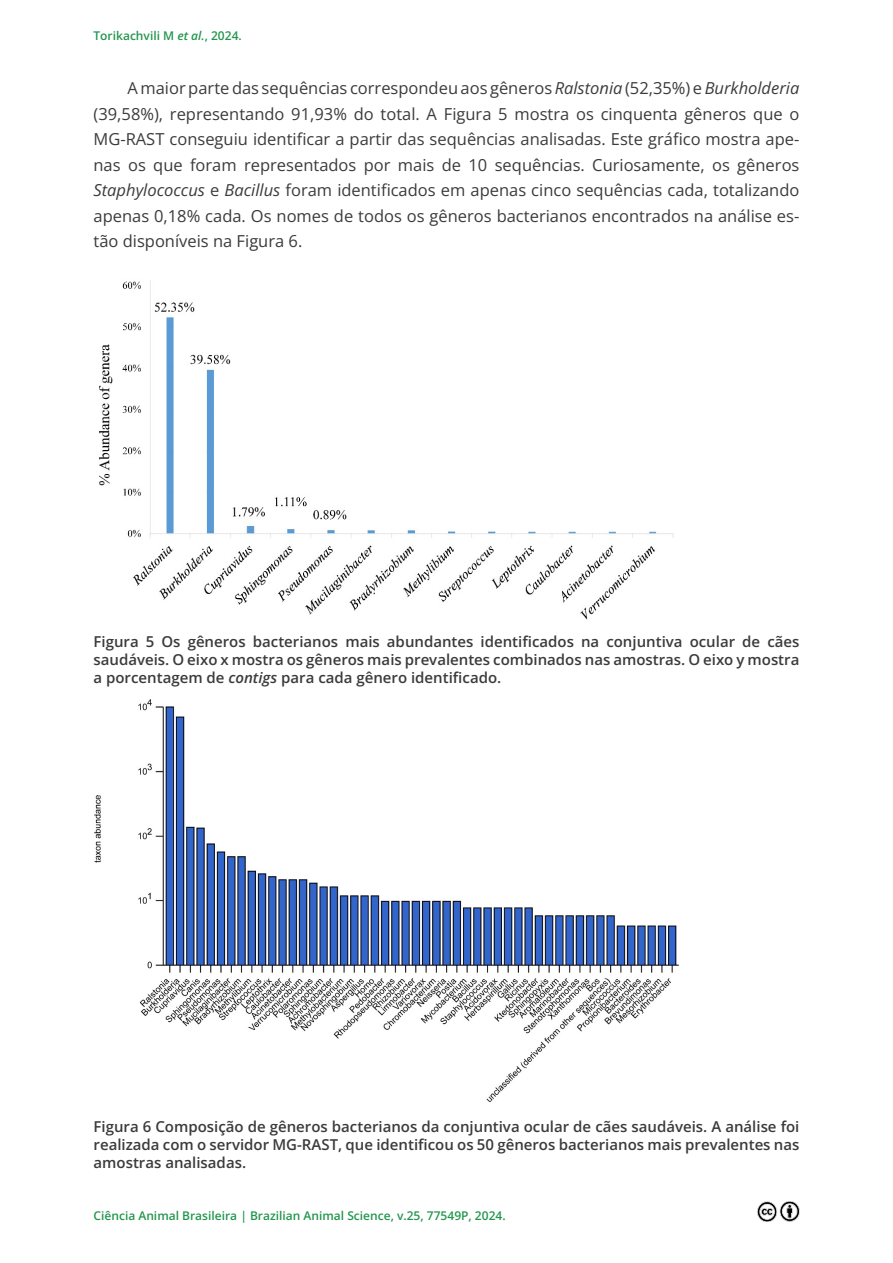
<style>
.page{position:relative;width:893px;height:1263px;background:#fff}
.page>*{position:absolute;margin:0;border:0;box-sizing:border-box;transform-origin:0 0}
.t1{font:16.5px/25.5px "Open Sans";color:#3c3b3b;text-align:justify}
.t2{font:600 15px/18px "Open Sans";color:#3c3b3b;text-align:justify}
.t3{font:600 12px "Open Sans";color:#22964d}
.s1{font-style:italic}
</style>
<div class="page">
<img style="left:757px;top:1201px;width:43px;height:20px">
<img style="left:99px;top:280px;width:575px;height:340px">
<img style="left:94px;top:699px;width:585px;height:403px">
<p class="t3" style="left:94px;top:27px;width:150px">Torikachvili M <span class="s1">et al.</span>, 2024.</p>
<p class="t1" style="left:94px;top:75px;width:707px;text-indent:34px">A maior parte das sequências correspondeu aos gêneros <span class="s1">Ralstonia</span> (52,35%) e <span class="s1">Burkholderia </span>(39,58%), representando 91,93% do total. A Figura 5 mostra os cinquenta gêneros que o MG-RAST conseguiu identificar a partir das sequências analisadas. Este gráfico mostra ape&shy;nas os que foram representados por mais de 10 sequências. Curiosamente, os gêneros <span class="s1">Staphylococcus</span> e <span class="s1">Bacillus</span> foram identificados em apenas cinco sequências cada, totalizando apenas 0,18% cada. Os nomes de todos os gêneros bacterianos encontrados na análise es&shy;tão disponíveis na Figura 6.</p>
<p class="t2" style="left:94px;top:632px;width:707px">Figura 5 Os gêneros bacterianos mais abundantes identificados na conjuntiva ocular de cães saudáveis. O eixo x mostra os gêneros mais prevalentes combinados nas amostras. O eixo y mostra a porcentagem de <span class="s1">contigs</span> para cada gênero identificado.</p>
<p class="t2" style="left:94px;top:1117px;width:707px">Figura 6 Composição de gêneros bacterianos da conjuntiva ocular de cães saudáveis. A análise foi realizada com o servidor MG-RAST, que identificou os 50 gêneros bacterianos mais prevalentes nas amostras analisadas.</p>
<p class="t3" style="left:94px;top:1208px;width:414px">Ciência Animal Brasileira | Brazilian Animal Science, v.25, 77549P, 2024.</p>
</div>
